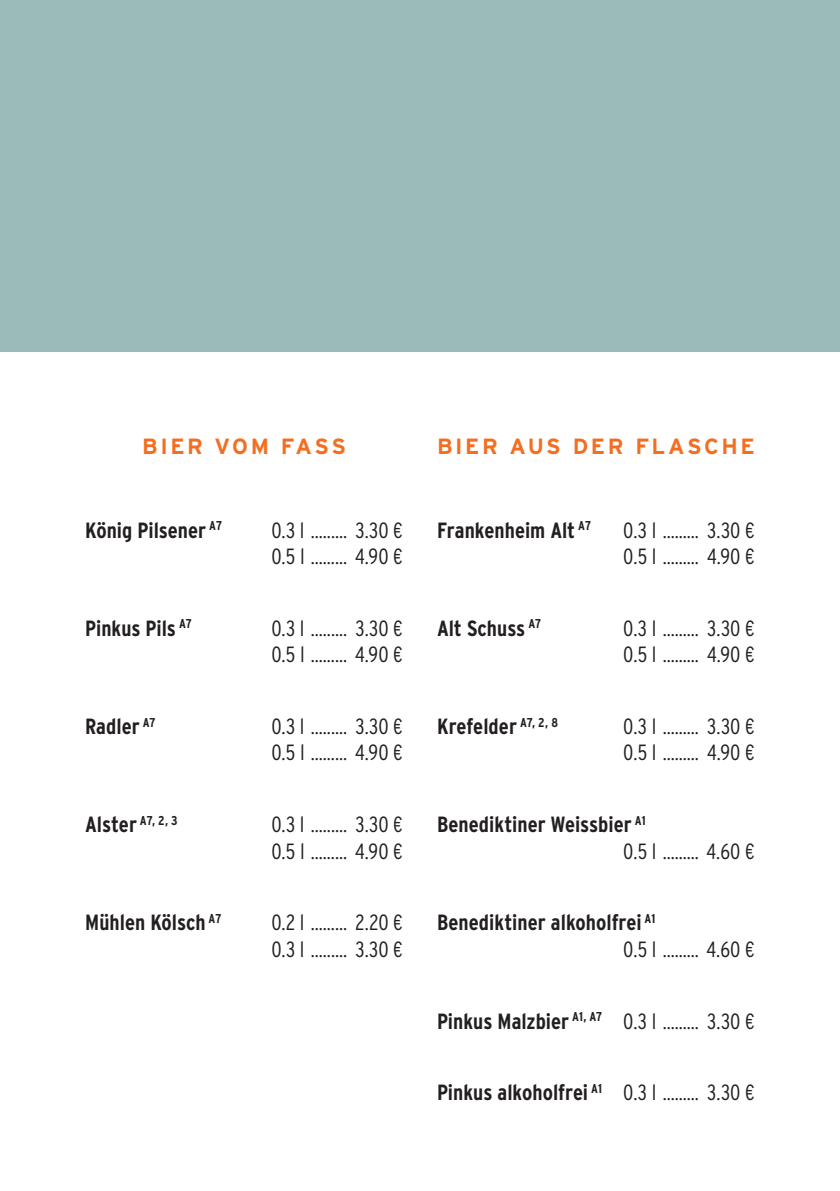
<style>
.page{position:relative;width:840px;height:1191px;background:#fff}
.page>*{position:absolute;margin:0;border:0;box-sizing:border-box;transform-origin:0 0}
.Copy_2splt_2mm_halbe{font:300 condensed 22px/26.4px "Interstate";color:#231f20}
.Copy_2splt_2mm_halbe-2{font:700 condensed 22px/26.4px "Interstate";color:#231f20}
.Sublines{font:700 22px "Interstate";letter-spacing:.115em;color:#f36e21}
.s1{font-weight:300}
.s2{font-weight:700}
</style>
<div class="page">
<div style="left:0;top:0;width:839px;height:351px;background:#9bbbba"></div>
<p class="Sublines" style="left:142px;top:434px;width:205px">BIER VOM FASS</p>
<p class="Copy_2splt_2mm_halbe-2" style="left:85px;top:516px;width:138px">König Pilsener <sup>A7</sup></p>
<p class="Copy_2splt_2mm_halbe" style="left:271px;top:516px;width:133px">0.3 l ......... 3.30 €<br>0.5 l ......... 4.90 €</p>
<p class="Copy_2splt_2mm_halbe-2" style="left:85px;top:614px;width:108px">Pinkus Pils <sup>A7</sup></p>
<p class="Copy_2splt_2mm_halbe" style="left:271px;top:614px;width:133px">0.3 l ......... 3.30 €<br>0.5 l ......... 4.90 €</p>
<p class="Copy_2splt_2mm_halbe-2" style="left:85px;top:713px;width:72px">Radler <sup>A7</sup></p>
<p class="Copy_2splt_2mm_halbe" style="left:271px;top:713px;width:133px">0.3 l ......... 3.30 €<br>0.5 l ......... 4.90 €</p>
<p class="Copy_2splt_2mm_halbe-2" style="left:85px;top:811px;width:94px">Alster <sup>A7,</sup> <sup>2,</sup> <sup>3</sup></p>
<p class="Copy_2splt_2mm_halbe" style="left:271px;top:811px;width:133px">0.3 l ......... 3.30 €<br>0.5 l ......... 4.90 €</p>
<p class="Copy_2splt_2mm_halbe-2" style="left:85px;top:909px;width:137px">Mühlen Kölsch <sup>A7</sup></p>
<p class="Copy_2splt_2mm_halbe" style="left:271px;top:909px;width:133px">0.2 l ......... 2.20 €<br>0.3 l ......... 3.30 €</p>
<p class="Sublines" style="left:437px;top:434px;width:319px">BIER AUS DER FLASCHE</p>
<p class="Copy_2splt_2mm_halbe-2" style="left:437px;top:516px;width:155px">Frankenheim Alt <sup>A7</sup></p>
<p class="Copy_2splt_2mm_halbe" style="left:623px;top:516px;width:133px">0.3 l ......... 3.30 €<br>0.5 l ......... 4.90 €</p>
<p class="Copy_2splt_2mm_halbe-2" style="left:437px;top:614px;width:105px">Alt Schuss <sup>A7</sup></p>
<p class="Copy_2splt_2mm_halbe" style="left:623px;top:614px;width:133px">0.3 l ......... 3.30 €<br>0.5 l ......... 4.90 €</p>
<p class="Copy_2splt_2mm_halbe-2" style="left:437px;top:713px;width:122px">Krefelder <sup>A7,</sup> <sup>2,</sup> <sup>8</sup></p>
<p class="Copy_2splt_2mm_halbe" style="left:623px;top:713px;width:133px">0.3 l ......... 3.30 €<br>0.5 l ......... 4.90 €</p>
<p class="Copy_2splt_2mm_halbe-2" style="left:623px;top:811px;width:133px;text-indent:-186px">Benediktiner Weissbier <sup>A1<br></sup><span class="s1">0.5 l ......... 4.60 €</span></p>
<p class="Copy_2splt_2mm_halbe-2" style="left:623px;top:909px;width:133px;text-indent:-186px">Benediktiner alkoholfrei <sup>A1<br></sup><span class="s1">0.5 l ......... 4.60 €</span></p>
<p class="Copy_2splt_2mm_halbe" style="left:437px;top:1007px;width:319px"><span class="s2">Pinkus Malzbier</span> <sup>A1,</sup> <sup>A7</sup> 0.3 l ......... 3.30 €</p>
<p class="Copy_2splt_2mm_halbe" style="left:437px;top:1079px;width:319px"><span class="s2">Pinkus alkoholfrei</span> <sup>A1</sup> 0.3 l ......... 3.30 €</p>
</div>
